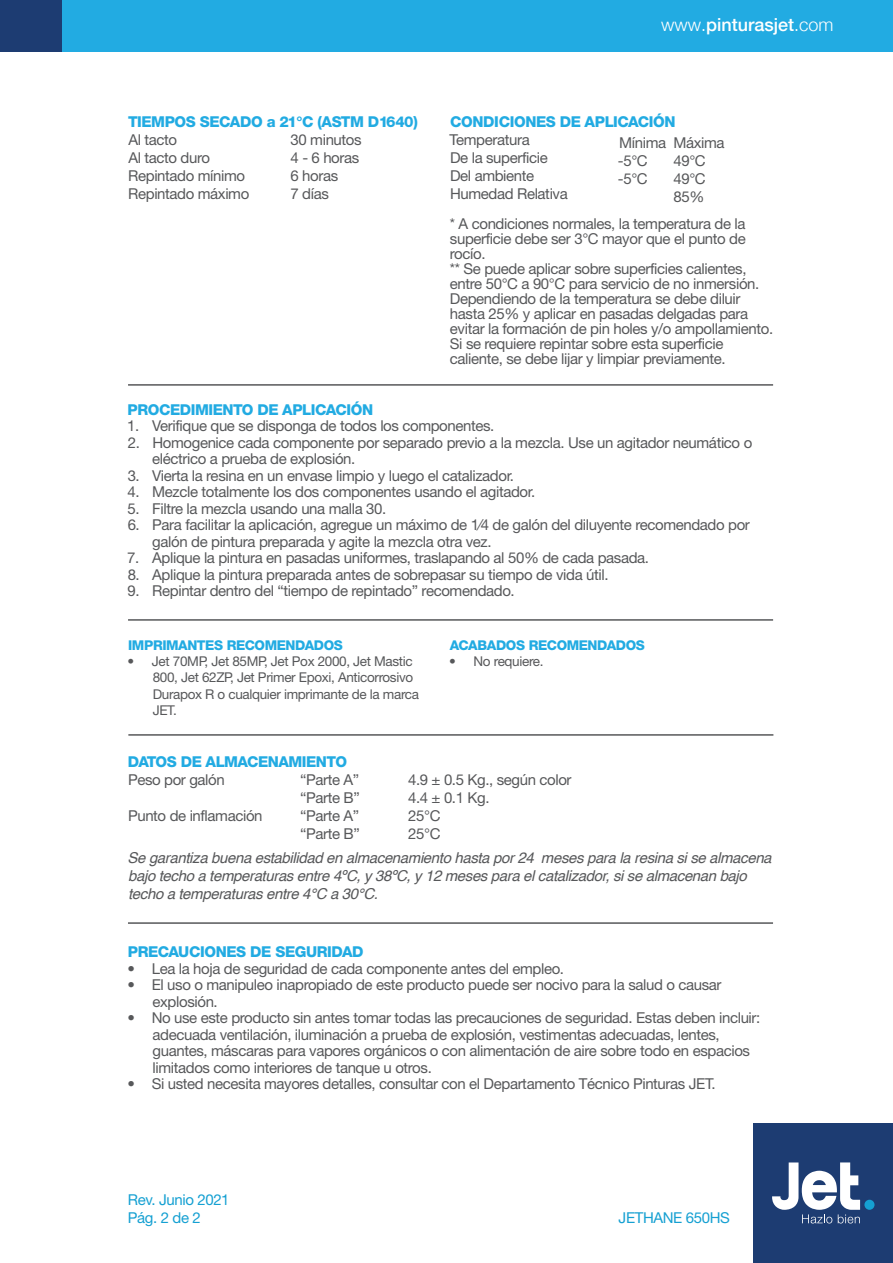
<style>
.page{position:relative;width:893px;height:1263px;background:#fff}
.page>*{position:absolute;margin:0;border:0;box-sizing:border-box;transform-origin:0 0}
.t1{font:500 18px "Helvetica Neue";color:#fff}
.t2{font:15px/18px "Helvetica Neue";letter-spacing:-.025em;color:#57585a}
.t3{font:italic 15px/18px "Helvetica";letter-spacing:-.025em;color:#57585a}
.t4{font:800 15px "Helvetica Neue";letter-spacing:-.025em;color:#22abe2}
.t5{font:15px/18px "Helvetica Neue";letter-spacing:-.025em;color:#15a0d2}
.t6{font:13.5px/16.2px "Helvetica Neue";letter-spacing:-.025em;color:#57585a}
.t7{font:800 13.5px "Helvetica Neue";letter-spacing:-.025em;color:#22abe2}
.s1{font-weight:300}
</style>
<div class="page">
<hr style="left:128px;top:734px;width:645px;height:2px;background:#57585a">
<hr style="left:128px;top:384px;width:645px;height:2px;background:#57585a">
<hr style="left:128px;top:619px;width:645px;height:2px;background:#57585a">
<hr style="left:128px;top:922px;width:645px;height:2px;background:#57585a">
<div style="left:753px;top:1123px;width:140px;height:140px;background:#1d3c72"></div>
<div style="left:864px;top:1200px;width:10px;height:10px;background:#15a0d2;border-radius:50%"></div>
<svg style="left:772px;top:1162px;width:88px;height:61px"></svg>
<div style="left:0;top:0;width:893px;height:52px;background:#22abe2"></div>
<div style="left:1px;top:0;width:61px;height:52px;background:#1d3c72"></div>
<p class="t4" style="left:128px;top:113px;width:291px">TIEMPOS SECADO a 21°C (ASTM D1640)</p>
<p class="t2" style="left:128px;top:131px;width:50px">Al tacto</p>
<p class="t2" style="left:291px;top:131px;width:73px">30 minutos</p>
<p class="t2" style="left:128px;top:149px;width:83px">Al tacto duro</p>
<p class="t2" style="left:291px;top:149px;width:70px">4 - 6 horas</p>
<p class="t2" style="left:128px;top:167px;width:118px">Repintado mínimo</p>
<p class="t2" style="left:290px;top:167px;width:49px">6 horas</p>
<p class="t2" style="left:128px;top:185px;width:123px">Repintado máximo</p>
<p class="t2" style="left:290px;top:185px;width:40px">7 días</p>
<p class="t1" style="left:661px;top:10px;width:174px"><span class="s1">www.</span>pinturasjet<span class="s1">.com</span></p>
<p class="t4" style="left:450px;top:113px;width:227px">CONDICIONES DE APLICACIÓN</p>
<p class="t2" style="left:450px;top:131px;width:120px">Temperatura<br>De la superficie<br>Del ambiente<br>Humedad Relativa</p>
<p class="t2" style="left:618px;top:134px;width:108px">Mínima Máxima -5°C</p>
<p class="t2" style="left:673px;top:152px;width:34px">49°C</p>
<p class="t2" style="left:618px;top:170px;width:31px">-5°C</p>
<p class="t2" style="left:673px;top:170px;width:34px">49°C<br>85%</p>
<p class="t2" style="left:450px;top:215px;width:325px;line-height:15px">* A condiciones normales, la temperatura de la superficie debe ser 3°C mayor que el punto de rocío.<br>** Se puede aplicar sobre superficies calientes, entre 50°C a 90°C para servicio de no inmersión.<br>Dependiendo de la temperatura se debe diluir hasta 25% y aplicar en pasadas delgadas para evitar la formación de pin holes y/o ampollamiento.<br>Si se requiere repintar sobre esta superficie caliente, se debe lijar y limpiar previamente.</p>
<p class="t4" style="left:128px;top:400px;width:247px">PROCEDIMIENTO DE APLICACIÓN</p>
<p class="t2" style="left:127px;top:417px;width:369px">1. Verifique que se disponga de todos los componentes.</p>
<p class="t2" style="left:152px;top:434px;width:601px;line-height:16.5px;text-indent:-24px">2. Homogenice cada componente por separado previo a la mezcla. Use un agitador neumático o eléctrico a prueba de explosión.</p>
<p class="t2" style="left:128px;top:466px;width:388px">3. Vierta la resina en un envase limpio y luego el catalizador.</p>
<p class="t2" style="left:128px;top:483px;width:409px">4. Mezcle totalmente los dos componentes usando el agitador.</p>
<p class="t2" style="left:128px;top:499px;width:260px">5. Filtre la mezcla usando una malla 30.</p>
<p class="t2" style="left:152px;top:516px;width:599px;line-height:16.5px;text-indent:-25px">6. Para facilitar la aplicación, agregue un máximo de 1⁄4 de galón del diluyente recomendado por galón de pintura preparada y agite la mezcla otra vez.</p>
<p class="t2" style="left:127px;top:549px;width:523px">7. Aplique la pintura en pasadas uniformes, traslapando al 50% de cada pasada.</p>
<p class="t2" style="left:128px;top:565px;width:482px">8. Aplique la pintura preparada antes de sobrepasar su tiempo de vida útil.</p>
<p class="t2" style="left:128px;top:582px;width:389px">9. Repintar dentro del “tiempo de repintado” recomendado.</p>
<p class="t7" style="left:128px;top:637px;width:216px">IMPRIMANTES RECOMENDADOS</p>
<p class="t6" style="left:153px;top:653px;width:268px;text-indent:-25px">• Jet 70MP, Jet 85MP, Jet Pox 2000, Jet Mastic 800, Jet 62ZP, Jet Primer Epoxi, Anticorrosivo Durapox R o cualquier imprimante de la marca JET.</p>
<p class="t7" style="left:450px;top:637px;width:197px">ACABADOS RECOMENDADOS</p>
<p class="t6" style="left:449px;top:653px;width:96px">• No requiere.</p>
<p class="t4" style="left:128px;top:753px;width:221px">DATOS DE ALMACENAMIENTO</p>
<p class="t2" style="left:128px;top:771px;width:98px">Peso por galón</p>
<p class="t2" style="left:128px;top:807px;width:136px">Punto de inflamación</p>
<p class="t3" style="left:128px;top:849px;width:645px">Se garantiza buena estabilidad en almacenamiento hasta por 24 meses para la resina si se almacena bajo techo a temperaturas entre 4ºC, y 38ºC, y 12 meses para el catalizador, si se almacenan bajo techo a temperaturas entre 4°C a 30°C.</p>
<p class="t2" style="left:300px;top:771px;width:61px;text-align:justify">“Parte A” “Parte B” “Parte A” “Parte B”</p>
<p class="t2" style="left:408px;top:771px;width:165px">4.9 ± 0.5 Kg., según color<br>4.4 ± 0.1 Kg.<br>25°C<br>25°C</p>
<p class="t4" style="left:128px;top:943px;width:237px">PRECAUCIONES DE SEGURIDAD</p>
<p class="t2" style="left:127px;top:959px;width:438px">• Lea la hoja de seguridad de cada componente antes del empleo.</p>
<p class="t2" style="left:153px;top:976px;width:570px;line-height:16.5px;text-indent:-25px">• El uso o manipuleo inapropiado de este producto puede ser nocivo para la salud o causar explosión.</p>
<p class="t2" style="left:153px;top:1009px;width:609px;line-height:16.5px;text-indent:-25px">• No use este producto sin antes tomar todas las precauciones de seguridad. Estas deben incluir: adecuada ventilación, iluminación a prueba de explosión, vestimentas adecuadas, lentes, guantes, máscaras para vapores orgánicos o con alimentación de aire sobre todo en espacios limitados como interiores de tanque u otros.</p>
<p class="t2" style="left:127px;top:1074px;width:590px">• Si usted necesita mayores detalles, consultar con el Departamento Técnico Pinturas JET.</p>
<p class="t5" style="left:128px;top:1191px;width:103px">Rev. Junio 2021<br>Pág. 2 de 2</p>
<p class="t5" style="left:619px;top:1209px;width:113px">JETHANE 650HS</p>
</div>
